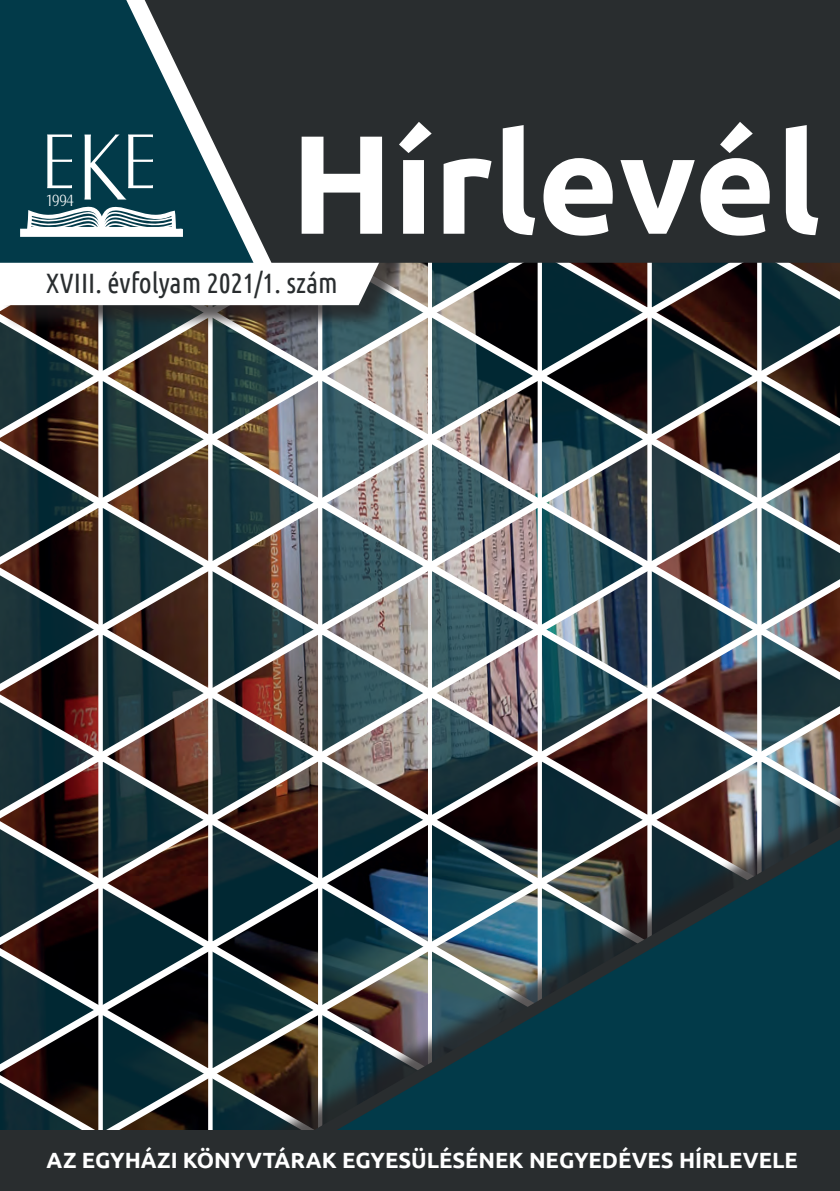
<style>
.page{position:relative;width:840px;height:1191px;background:#fff}
.page>*{position:absolute;margin:0;border:0;box-sizing:border-box;transform-origin:0 0}
.t1{font:700 140px "Ubuntu";color:#fff}
.t2{font:300 97.4px "Castle EF";color:#fff}
.t3{font:300 80.4px "Castle EF";color:#fff}
.EKE_alap{font:28px "Ubuntu Condensed";color:#292d2f}
.t4{font:700 22px "Ubuntu";color:#fff}
.t5{font:300 16.8px "Castle EF";color:#fff}
.s1{font-size:80.4px}
</style>
<div class="page">
<div style="left:253px;top:0;width:586px;height:50px;background:#292d2f"></div>
<svg style="left:0;top:0;width:253px;height:50px;background:#23434c"></svg>
<img style="left:0;top:50px;width:839px;height:1080px">
<div style="left:75px;top:782px;width:764px;height:409px;background:#231f20;opacity:.75"></div>
<img style="left:208px;top:826px;width:631px;height:304px">
<div style="left:0;top:1130px;width:839px;height:61px;background:#292d2f"></div>
<p class="t1" style="left:290px;top:99px;width:531px">Hírlevél</p>
<p class="EKE_alap" style="left:46px;top:266px;width:293px">XVIII. évfolyam 2021/1. szám</p>
<p class="t3" style="left:41px;top:118px;width:37px">E</p>
<p class="t5" style="left:46px;top:192px;width:30px">1994</p>
<p class="t2" style="left:77px;top:115px;width:82px">K<span class="s1">E</span></p>
<p class="t4" style="left:47px;top:1146px;width:752px">AZ EGYHÁZI KÖNYVTÁRAK EGYESÜLÉSÉNEK NEGYEDÉVES HÍRLEVELE</p>
</div>
